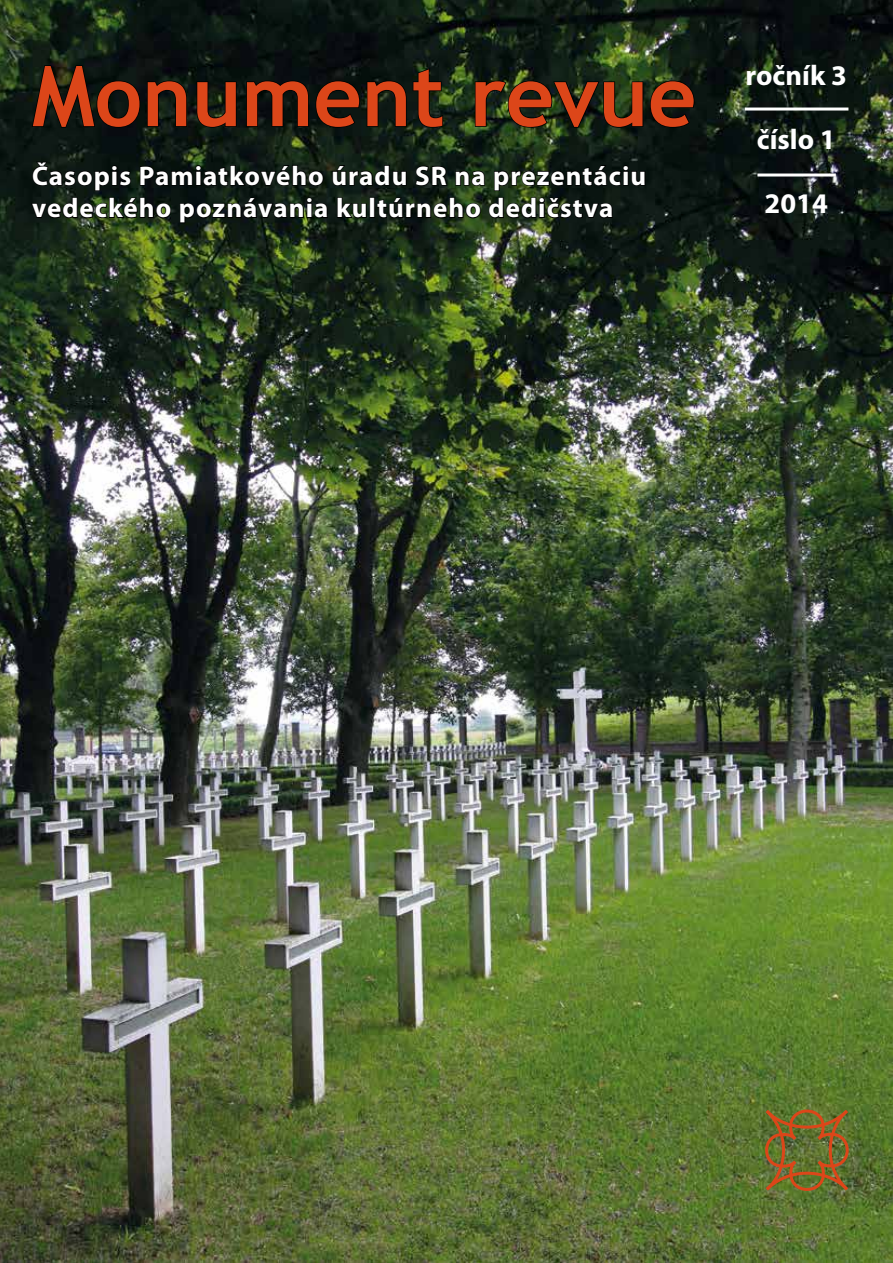
<style>
.page{position:relative;width:893px;height:1263px;background:#fff}
.page>*{position:absolute;margin:0;border:0;box-sizing:border-box;transform-origin:0 0}
.t1{font:700 84px "Trebuchet MS";color:#dc4619}
.t2{font:700 28.5px "Myriad Pro";color:#fff}
.t3{font:700 27px/32.4px "Myriad Pro";letter-spacing:.04em;color:#fff}
</style>
<div class="page">
<img style="left:0;top:0;width:893px;height:1263px">
<svg style="left:31px;top:64px;width:157px;height:64px;background:#0b140f"></svg>
<svg style="left:196px;top:81px;width:41px;height:47px;background:#0e1810"></svg>
<svg style="left:245px;top:67px;width:199px;height:61px;background:#0b140f"></svg>
<svg style="left:474px;top:80px;width:221px;height:48px;background:#152413"></svg>
<svg style="left:30px;top:151px;width:616px;height:85px;background:#142013"></svg>
<svg style="left:756px;top:1101px;width:102px;height:99px;background:#716b2e"></svg>
<hr style="left:745px;top:108px;width:103px;height:3px;background:#fff">
<hr style="left:757px;top:173px;width:79px;height:3px;background:#fff">
<h1 class="t1" style="left:32px;top:44px;width:666px">Monument revue</h1>
<p class="t3" style="left:32px;top:159px;width:616px">Časopis Pamiatkového úradu SR na prezentáciu vedeckého poznávania kultúrneho dedičstva</p>
<p class="t2" style="left:745px;top:57px;width:103px">ročník 3</p>
<p class="t2" style="left:757px;top:121px;width:80px">číslo 1</p>
<p class="t2" style="left:765px;top:185px;width:65px">2014</p>
</div>
